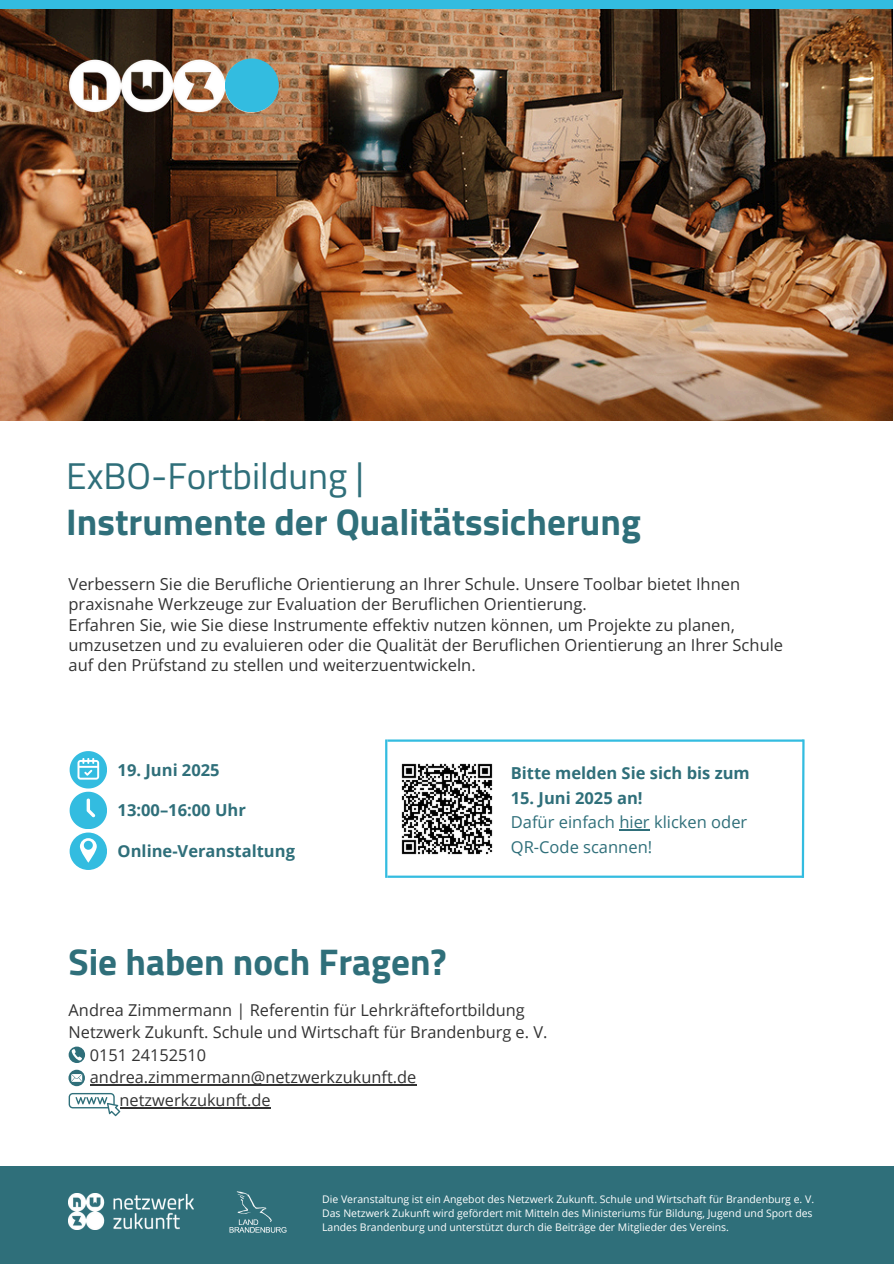
<style>
.page{position:relative;width:894px;height:1264px;background:#fff}
.page>*{position:absolute;margin:0;border:0;box-sizing:border-box;transform-origin:0 0}
.t1{font:700 37.2px/45.8px "Titillium Web";color:#2f6f7a}
.t2{font:16.5px/20.2px "Open Sans";color:#333}
.t3{font:700 16.5px "Open Sans";color:#2f6f7a}
.t4{font:16.5px/24.8px "Open Sans";color:#2f6f7a}
.t5{font:16.35px "Open Sans";color:#333}
.t6{font:10.5px/14px "Open Sans";color:#fff}
.s1{font-weight:400}
.s2{font-weight:700}
</style>
<div class="page">
<div style="left:0;top:0;width:892px;height:10px;background:#33bce0"></div>
<img style="left:0;top:10px;width:891px;height:410px">
<hr style="left:387px;top:739px;width:416px;height:2px;background:#33bce0">
<hr style="left:385px;top:739px;width:2px;height:138px;background:#33bce0">
<svg style="left:800px;top:739px;width:5px;height:139px"></svg>
<hr style="left:387px;top:875px;width:416px;height:2px;background:#33bce0">
<svg style="left:70px;top:751px;width:37px;height:118px"></svg>
<div style="left:0;top:1166px;width:893px;height:97px;background:#2f6f7a"></div>
<hr style="left:90px;top:1084px;width:326px;height:1px;background:#333">
<hr style="left:120px;top:1107px;width:150px;height:1px;background:#333">
<svg style="left:69px;top:1046px;width:16px;height:17px"></svg>
<svg style="left:68px;top:1069px;width:17px;height:17px"></svg>
<svg style="left:69px;top:1093px;width:51px;height:23px"></svg>
<img style="left:230px;top:1191px;width:56px;height:42px">
<img style="left:69px;top:1193px;width:125px;height:36px">
<img style="left:55px;top:49px;width:286px;height:86px">
<div style="left:225px;top:58px;width:54px;height:54px;background:#33bce0;border-radius:50%"></div>
<img style="left:401px;top:763px;width:92px;height:92px">
<hr style="left:619px;top:829px;width:30px;height:1px;background:#2f6f7a">
<p class="t1" style="left:66px;top:452px;width:576px"><span class="s1">ExBO-Fortbildung |<br></span>Instrumente der Qualitätssicherung</p>
<h5 class="t2" style="left:68px;top:573px;width:716px">Verbessern Sie die Berufliche Orientierung an Ihrer Schule. Unsere Toolbar bietet Ihnen praxisnahe Werkzeuge zur Evaluation der Beruflichen Orientierung.<br>Erfahren Sie, wie Sie diese Instrumente effektiv nutzen können, um Projekte zu planen, umzusetzen und zu evaluieren oder die Qualität der Beruflichen Orientierung an Ihrer Schule auf den Prüfstand zu stellen und weiterzuentwickeln.</h5>
<p class="t3" style="left:118px;top:758px;width:103px">19. Juni 2025</p>
<p class="t3" style="left:118px;top:798px;width:130px">13:00–16:00 Uhr</p>
<p class="t3" style="left:118px;top:839px;width:179px">Online-Veranstaltung</p>
<p class="t1" style="left:68px;top:937px;width:380px">Sie haben noch Fragen?</p>
<p class="t3" style="left:510px;top:761px;width:240px">Bitte melden Sie sich bis zum</p>
<p class="t4" style="left:510px;top:785px;width:238px"><span class="s2">15. Juni 2025 an!<br></span>Dafür einfach hier klicken oder<br>QR-Code scannen!</p>
<h2 class="t5" style="left:69px;top:998px;width:457px">Andrea Zimmermann | Referentin für Lehrkräftefortbildung</h2>
<h2 class="t5" style="left:69px;top:1020px;width:480px">Netzwerk Zukunft. Schule und Wirtschaft für Brandenburg e. V.</h2>
<h2 class="t5" style="left:90px;top:1043px;width:118px">0151 24152510</h2>
<h2 class="t5" style="left:90px;top:1065px;width:328px">andrea.zimmermann@netzwerkzukunft.de</h2>
<h2 class="t5" style="left:120px;top:1088px;width:152px">netzwerkzukunft.de</h2>
<h4 class="t6" style="left:322px;top:1192px;width:493px">Die Veranstaltung ist ein Angebot des Netzwerk Zukunft. Schule und Wirtschaft für Brandenburg e. V.</h4>
<p class="t6" style="left:322px;top:1206px;width:492px">Das Netzwerk Zukunft wird gefördert mit Mitteln des Ministeriums für Bildung, Jugend und Sport des<br>Landes Brandenburg und unterstützt durch die Beiträge der Mitglieder des Vereins.</p>
</div>
